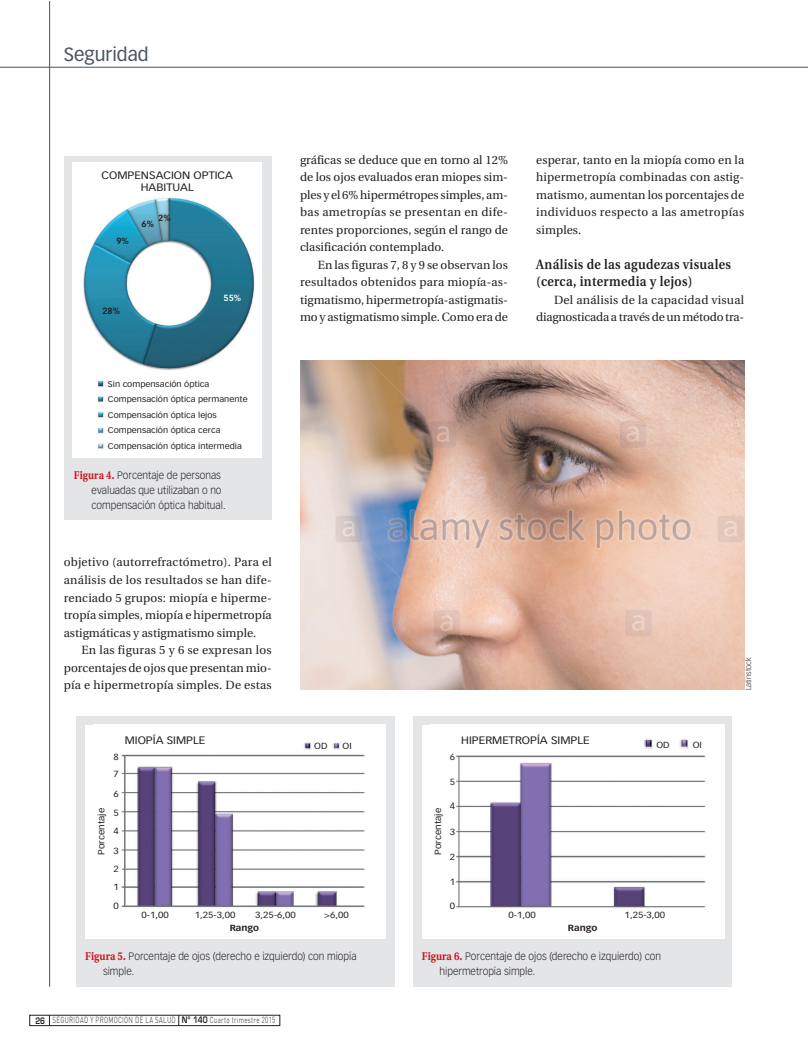
<style>
.page{position:relative;width:808px;height:1053px;background:#fff}
.page>*{position:absolute;margin:0;border:0;box-sizing:border-box;transform-origin:0 0}
.t1{font:18.75px "Vectora LT";color:#45555f}
.t2{font:600 13.75px/17.5px "Utopia";letter-spacing:.025em;color:#231f20;scale:.9 1}
.t3{font:11.88px/17.5px "Utopia";color:#231f20;text-align:justify}
.t4{font:300 10.62px/15px "Vectora LT";color:#231f20;scale:.95 1}
.t5{font:10.62px/11.9px "Vectora LT";color:#231f20;text-align:center;scale:1.1 1}
.t6{font:8.75px "Vectora LT";color:#231f20;scale:1.1 1}
.t7{font:300 8.75px "DIN";letter-spacing:.05em;color:#231f20;scale:.7 1}
.t8{font:700 8.75px "Vectora LT";color:#231f20;scale:1.1 1}
.t9{font:700 8.75px "Vectora LT";color:#231f20}
.t10{font:700 8.75px "Vectora LT";color:#fff}
.t11{font:8.12px/15.5px "Vectora LT";color:#231f20;scale:1.1 1}
.t12{font:300 7.5px "Vectora LT";color:#231f20}
.s1{font-family:"Utopia";font-weight:700;font-size:11.25px;color:#cd151d}
.s2{font-family:"Eurostile";font-weight:600}
</style>
<div class="page">
<hr style="left:0;top:67px;width:808px;height:1px;background:#45555f">
<div style="left:30px;top:1014px;width:250px;height:11px;border:1px solid #231f20"></div>
<hr style="left:49px;top:1px;width:1px;height:985px;background:#45555f">
<div style="left:64px;top:155px;width:208px;height:364px;background:#e4e5e7"></div>
<div style="left:73px;top:162px;width:189px;height:296px;background:#fff"></div>
<img style="left:83px;top:197px;width:172px;height:252px">
<div style="left:76px;top:716px;width:319px;height:270px;background:#e4e5e7"></div>
<div style="left:85px;top:724px;width:301px;height:214px;background:#fff"></div>
<img style="left:121px;top:742px;width:244px;height:166px">
<div style="left:413px;top:716px;width:319px;height:270px;background:#e4e5e7"></div>
<div style="left:422px;top:724px;width:302px;height:214px;background:#fff"></div>
<img style="left:456px;top:738px;width:250px;height:170px">
<img style="left:300px;top:360px;width:444px;height:329px">
<h1 class="t1" style="left:64px;top:46px;width:86px">Seguridad</h1>
<p class="t5" style="left:102px;top:170px;width:121px">COMPENSACION OPTICA<br>HABITUAL</p>
<p class="t9" style="left:116px;top:237px;width:14px">9%</p>
<p class="t9" style="left:158px;top:214px;width:14px">2%</p>
<p class="t9" style="left:142px;top:221px;width:14px">6%</p>
<p class="t9" style="left:102px;top:307px;width:19px">28%</p>
<p class="t10" style="left:224px;top:294px;width:19px">55%</p>
<p class="t11" style="left:108px;top:376px;width:129px">Sin compensación óptica<br>Compensación óptica permanente<br>Compensación óptica lejos<br>Compensación óptica cerca<br>Compensación óptica intermedia</p>
<p class="t4" style="left:92px;top:468px;width:143px;text-indent:-18px"><span class="s1">Figura 4.</span> Porcentaje de personas evaluadas que utilizaban o no compensación óptica habitual.</p>
<p class="t3" style="left:64px;top:554px;width:209px">objetivo (autorrefractómetro). Para el análisis de los resultados se han dife&shy;renciado 5 grupos: miopía e hiperme&shy;tropía simples, miopía e hipermetropía astigmáticas y astigmatismo simple.</p>
<p class="t3" style="left:64px;top:642px;width:209px;text-indent:18px">En las figuras 5 y 6 se expresan los porcentajes de ojos que presentan mio&shy;pía e hipermetropía simples. De estas</p>
<p class="t5" style="left:125px;top:734px;width:75px">MIOPÍA SIMPLE</p>
<p class="t6" style="left:113px;top:753px;width:6px">8</p>
<p class="t6" style="left:113px;top:770px;width:6px">7</p>
<p class="t6" style="left:113px;top:789px;width:6px">6</p>
<p class="t6" style="left:98px;top:854px;width:44px;rotate:-90deg">Porcentaje</p>
<p class="t6" style="left:113px;top:809px;width:6px">5</p>
<p class="t6" style="left:113px;top:827px;width:6px">4</p>
<p class="t6" style="left:113px;top:847px;width:6px">3</p>
<p class="t6" style="left:113px;top:865px;width:6px">2</p>
<p class="t6" style="left:113px;top:883px;width:6px">1</p>
<p class="t3" style="left:300px;top:152px;width:209px">gráficas se deduce que en torno al 12% de los ojos evaluados eran miopes sim&shy;ples y el 6% hipermétropes simples, am&shy;bas ametropías se presentan en dife&shy;rentes proporciones, según el rango de clasificación contemplado.</p>
<p class="t3" style="left:300px;top:257px;width:209px;text-indent:18px">En las figuras 7, 8 y 9 se observan los resultados obtenidos para miopía-as&shy;tigmatismo, hipermetropía-astigmatis&shy;mo y astigmatismo simple. Como era de</p>
<p class="t3" style="left:536px;top:152px;width:209px">esperar, tanto en la miopía como en la hipermetropía combinadas con astig&shy;matismo, aumentan los porcentajes de individuos respecto a las ametropías simples.</p>
<p class="t2" style="left:536px;top:256px;width:218px">Análisis de las agudezas visuales (cerca, intermedia y lejos)</p>
<p class="t3" style="left:536px;top:292px;width:209px;text-align:right">Del análisis de la capacidad visual diagnosticada a través de un método tra-</p>
<p class="t12" style="left:745px;top:690px;width:34px;rotate:-90deg">Latinstock</p>
<p class="t6" style="left:314px;top:742px;width:13px">OD</p>
<p class="t6" style="left:343px;top:742px;width:10px">OI</p>
<p class="t5" style="left:461px;top:734px;width:118px">HIPERMETROPÍA SIMPLE</p>
<p class="t6" style="left:450px;top:752px;width:6px">6</p>
<p class="t6" style="left:450px;top:778px;width:6px">5</p>
<p class="t6" style="left:450px;top:802px;width:6px">4</p>
<p class="t6" style="left:434px;top:854px;width:44px;rotate:-90deg">Porcentaje</p>
<p class="t6" style="left:450px;top:828px;width:6px">3</p>
<p class="t6" style="left:450px;top:853px;width:6px">2</p>
<p class="t6" style="left:450px;top:878px;width:6px">1</p>
<p class="t6" style="left:656px;top:740px;width:13px">OD</p>
<p class="t6" style="left:693px;top:740px;width:10px">OI</p>
<p class="t6" style="left:113px;top:902px;width:6px">0</p>
<p class="t6" style="left:142px;top:910px;width:26px">0-1,00</p>
<p class="t6" style="left:195px;top:910px;width:38px">1,25-3,00</p>
<p class="t6" style="left:255px;top:910px;width:38px">3,25-6,00</p>
<p class="t6" style="left:324px;top:910px;width:24px">&gt;6,00</p>
<p class="t6" style="left:450px;top:902px;width:6px">0</p>
<p class="t6" style="left:509px;top:910px;width:26px">0-1,00</p>
<p class="t6" style="left:625px;top:910px;width:38px">1,25-3,00</p>
<p class="t8" style="left:230px;top:924px;width:28px">Rango</p>
<p class="t8" style="left:568px;top:924px;width:28px">Rango</p>
<p class="t4" style="left:103px;top:949px;width:268px;text-indent:-18px"><span class="s1">Figura 5.</span> Porcentaje de ojos (derecho e izquierdo) con miopía simple.</p>
<p class="t4" style="left:440px;top:949px;width:235px;text-indent:-18px"><span class="s1">Figura 6.</span> Porcentaje de ojos (derecho e izquierdo) con hipermetropía simple.</p>
<p class="t7" style="left:35px;top:1017px;width:344px"><span class="s2">26</span> SEGURIDAD Y PROMOCIÓN DE LA SALUD <span class="s2">Nº 140</span> Cuarto trimestre 2015</p>
</div>
